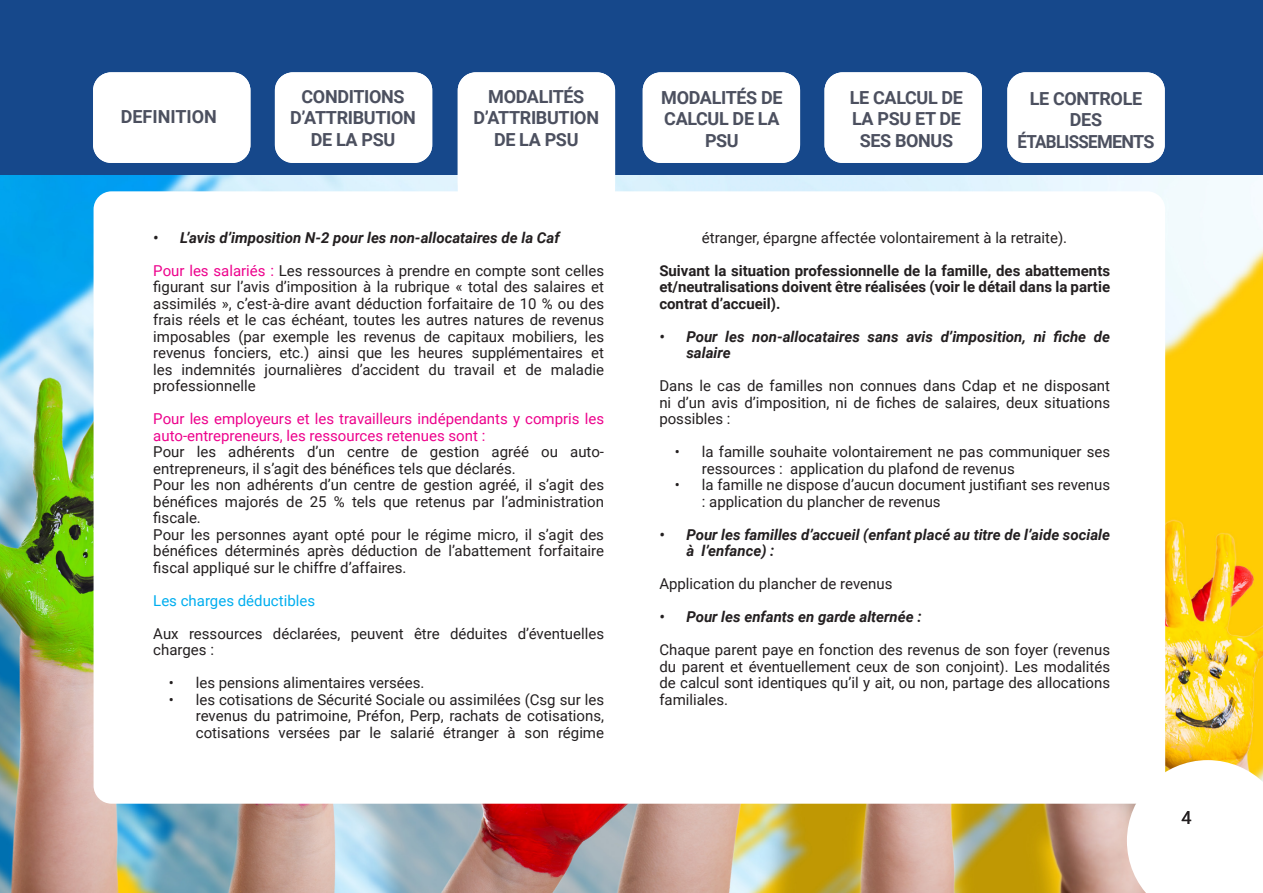
<style>
.page{position:relative;width:1263px;height:893px;background:#fff}
.page>*{position:absolute;margin:0;border:0;box-sizing:border-box;transform-origin:0 0}
.t1{font:700 18px/21.6px "Roboto";letter-spacing:-.02em;color:#4c505f;text-align:center}
.t2{font:700 18px/21.6px "Roboto";letter-spacing:-.04em;color:#4c505f;text-align:center}
.t3{font:700 18px "Roboto";color:#4c505f}
.t4{font:18px "Roboto";color:#231f20}
.t5{font:15px/16.5px "Roboto";color:#231f20;text-align:justify}
.t6{font:italic 700 15px/16.5px "Roboto";color:#231f20}
.t7{font:700 15px/16.5px "Roboto";color:#231f20;text-align:justify}
.t8{font:15px/16.5px "Roboto";color:#ed028c}
.t9{font:15px "Roboto";color:#00aeef}
.s1{color:#ed028c}
</style>
<div class="page">
<img style="left:0;top:174px;width:1263px;height:719px">
<div style="left:94px;top:191px;width:1071px;height:613px;background:#fff;border-radius:18px"></div>
<div style="left:0;top:0;width:1263px;height:174px;background:#16488b"></div>
<svg style="left:1127px;top:760px;width:136px;height:133px"></svg>
<div style="left:93px;top:72px;width:157px;height:91px;background:#fff;border-radius:18px"></div>
<div style="left:458px;top:72px;width:157px;height:148px;background:#fff;border-radius:18px"></div>
<div style="left:275px;top:72px;width:157px;height:91px;background:#fff;border-radius:18px"></div>
<div style="left:643px;top:72px;width:157px;height:91px;background:#fff;border-radius:18px"></div>
<div style="left:1007px;top:72px;width:158px;height:91px;background:#fff;border-radius:18px"></div>
<div style="left:824px;top:72px;width:158px;height:91px;background:#fff;border-radius:18px"></div>
<p class="t3" style="left:121px;top:104px;width:98px">DEFINITION</p>
<p class="t1" style="left:290px;top:85px;width:127px">CONDITIONS<br>D’ATTRIBUTION<br>DE LA PSU</p>
<p class="t1" style="left:473px;top:85px;width:127px">MODALITÉS<br>D’ATTRIBUTION<br>DE LA PSU</p>
<p class="t1" style="left:661px;top:86px;width:123px">MODALITÉS DE<br>CALCUL DE LA<br>PSU</p>
<p class="t1" style="left:850px;top:86px;width:115px">LE CALCUL DE<br>LA PSU ET DE<br>SES BONUS</p>
<p class="t2" style="left:1017px;top:87px;width:139px">LE CONTROLE<br>DES<br>ÉTABLISSEMENTS</p>
<p class="t6" style="left:153px;top:228px;width:408px">• L’avis d’imposition N-2 pour les non-allocataires de la Caf</p>
<p class="t5" style="left:153px;top:261px;width:452px"><span class="s1">Pour les salariés :</span> Les ressources à prendre en compte sont celles figurant sur l’avis d’imposition à la rubrique « total des salaires et assimilés », c’est-à-dire avant déduction forfaitaire de 10 % ou des frais réels et le cas échéant, toutes les autres natures de revenus imposables (par exemple les revenus de capitaux mobiliers, les revenus fonciers, etc.) ainsi que les heures supplémentaires et les indemnités journalières d’accident du travail et de maladie professionnelle</p>
<p class="t8" style="left:153px;top:410px;width:452px">Pour les employeurs et les travailleurs indépendants y compris les auto-entrepreneurs, les ressources retenues sont :</p>
<p class="t5" style="left:153px;top:443px;width:452px;text-align:left">Pour les adhérents d’un centre de gestion agréé ou auto&shy;entrepreneurs, il s’agit des bénéfices tels que déclarés.<br>Pour les non adhérents d’un centre de gestion agréé, il s’agit des bénéfices majorés de 25 % tels que retenus par l’administration fiscale.<br>Pour les personnes ayant opté pour le régime micro, il s’agit des bénéfices déterminés après déduction de l’abattement forfaitaire fiscal appliqué sur le chiffre d’affaires.</p>
<p class="t9" style="left:153px;top:590px;width:163px">Les charges déductibles</p>
<p class="t5" style="left:153px;top:624px;width:452px">Aux ressources déclarées, peuvent être déduites d’éventuelles charges :</p>
<p class="t5" style="left:169px;top:674px;width:257px">• les pensions alimentaires versées.</p>
<p class="t5" style="left:196px;top:690px;width:410px;text-indent:-27px">• les cotisations de Sécurité Sociale ou assimilées (Csg sur les revenus du patrimoine, Préfon, Perp, rachats de cotisations, cotisations versées par le salarié étranger à son régime</p>
<p class="t5" style="left:702px;top:228px;width:367px">étranger, épargne affectée volontairement à la retraite).</p>
<p class="t7" style="left:659px;top:261px;width:452px">Suivant la situation professionnelle de la famille, des abattements et/neutralisations doivent être réalisées (voir le détail dans la partie contrat d’accueil).</p>
<p class="t6" style="left:686px;top:327px;width:425px;text-indent:-27px">• Pour les non-allocataires sans avis d’imposition, ni fiche de salaire</p>
<p class="t5" style="left:659px;top:377px;width:452px">Dans le cas de familles non connues dans Cdap et ne disposant ni d’un avis d’imposition, ni de fiches de salaires, deux situations possibles :</p>
<p class="t5" style="left:702px;top:443px;width:410px;text-indent:-27px">• la famille souhaite volontairement ne pas communiquer ses ressources : application du plafond de revenus</p>
<p class="t5" style="left:702px;top:476px;width:410px;text-indent:-27px">• la famille ne dispose d’aucun document justifiant ses revenus : application du plancher de revenus</p>
<p class="t6" style="left:686px;top:525px;width:425px;text-indent:-27px">• Pour les familles d’accueil (enfant placé au titre de l’aide sociale à l’enfance) :</p>
<p class="t5" style="left:659px;top:575px;width:235px">Application du plancher de revenus</p>
<p class="t6" style="left:659px;top:608px;width:264px">• Pour les enfants en garde alternée :</p>
<p class="t5" style="left:659px;top:641px;width:452px">Chaque parent paye en fonction des revenus de son foyer (revenus du parent et éventuellement ceux de son conjoint). Les modalités de calcul sont identiques qu’il y ait, ou non, partage des allocations familiales.</p>
<p class="t4" style="left:1181px;top:805px;width:12px">4</p>
</div>
